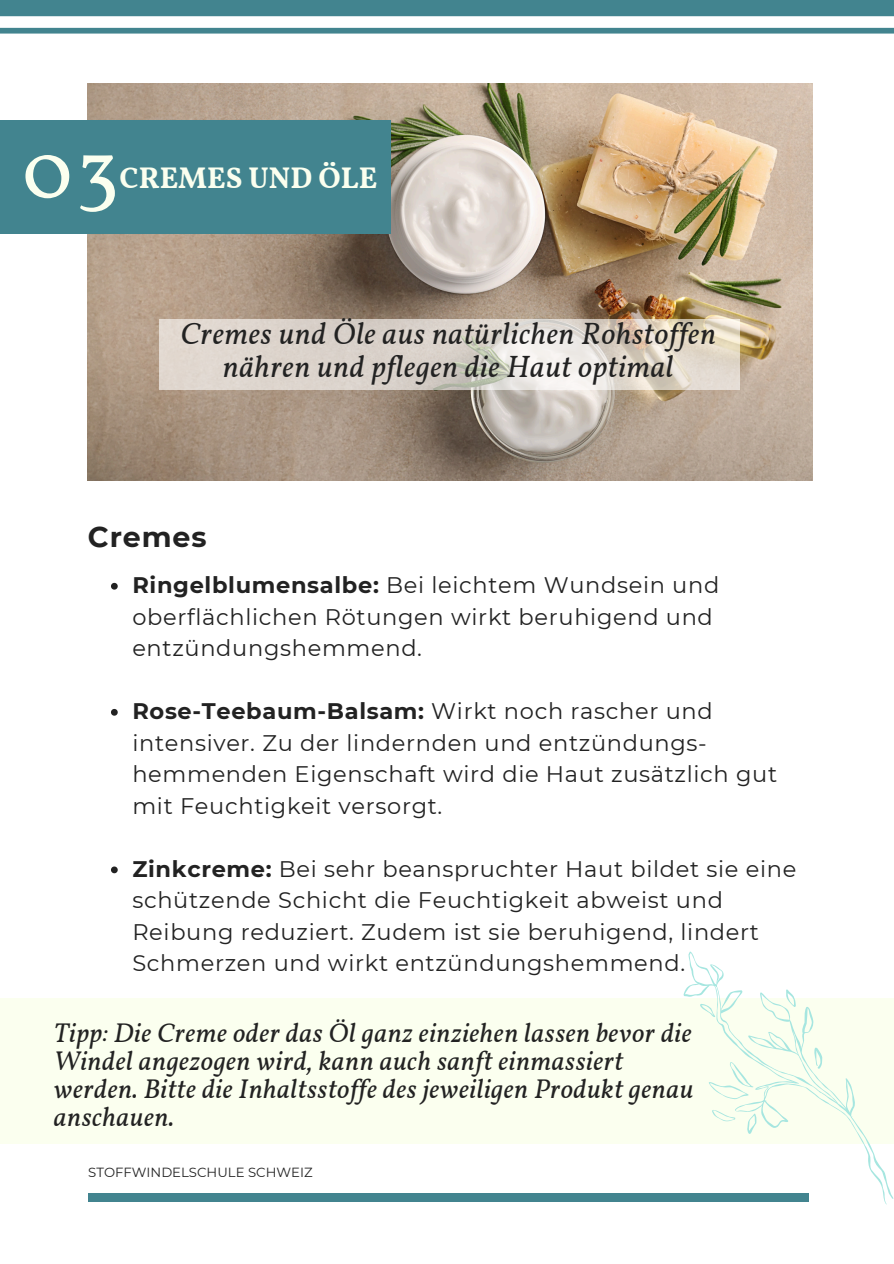
<style>
.page{position:relative;width:894px;height:1264px;background:#fff}
.page>*{position:absolute;margin:0;border:0;box-sizing:border-box;transform-origin:0 0}
.t1{font:84px "Vollkorn";color:#fbffef}
.t2{font:italic 30.75px/32.7px "Vollkorn";letter-spacing:.02em;color:#222;text-align:center}
.t3{font:700 29.85px "Vollkorn";color:#fbffef}
.t4{font:700 28.5px "Montserrat";letter-spacing:.03em;color:#222}
.t5{font:italic 27px/28.2px "Vollkorn";letter-spacing:.02em;color:#222}
.t6{font:22.5px/31.5px "Montserrat";letter-spacing:.03em;color:#222}
.t7{font:13.2px "Montserrat";color:#222}
.s1{font-weight:700}
</style>
<div class="page">
<img style="left:88px;top:83px;width:724px;height:397px">
<div style="left:88px;top:1193px;width:720px;height:8px;background:#42848f"></div>
<svg style="left:0;top:0;width:893px;height:34px"></svg>
<div style="left:0;top:120px;width:390px;height:113px;background:#42848f"></div>
<svg style="left:111px;top:583px;width:7px;height:6px"></svg>
<svg style="left:111px;top:709px;width:7px;height:6px"></svg>
<svg style="left:111px;top:866px;width:7px;height:7px"></svg>
<div style="left:0;top:998px;width:893px;height:145px;background:#fbffef"></div>
<svg style="left:159px;top:319px;width:580px;height:71px;background:#ded6cd"></svg>
<svg style="left:682px;top:951px;width:211px;height:253px"></svg>
<svg style="left:699px;top:1002px;width:17px;height:16px"></svg>
<svg style="left:813px;top:1044px;width:9px;height:24px"></svg>
<svg style="left:785px;top:989px;width:11px;height:18px"></svg>
<svg style="left:746px;top:1113px;width:10px;height:20px"></svg>
<svg style="left:711px;top:1109px;width:24px;height:12px"></svg>
<svg style="left:707px;top:1061px;width:46px;height:38px"></svg>
<p class="t1" style="left:22px;top:117px;width:98px">03</p>
<h2 class="t3" style="left:119px;top:159px;width:259px">CREMES UND ÖLE</h2>
<p class="t2" style="left:180px;top:320px;width:537px">Cremes und Öle aus natürlichen Rohstoffen nähren und pflegen die Haut optimal</p>
<p class="t4" style="left:88px;top:520px;width:120px">Cremes</p>
<h1 class="t6" style="left:132px;top:569px;width:588px"><span class="s1">Ringelblumensalbe:</span> Bei leichtem Wundsein und oberflächlichen Rötungen wirkt beruhigend und entzündungshemmend.</h1>
<h3 class="t6" style="left:132px;top:695px;width:646px"><span class="s1">Rose-Teebaum-Balsam:</span> Wirkt noch rascher und intensiver. Zu der lindernden und entzündungs&shy;hemmenden Eigenschaft wird die Haut zusätzlich gut mit Feuchtigkeit versorgt.</h3>
<p class="t6" style="left:132px;top:852px;width:665px"><span class="s1">Zinkcreme:</span> Bei sehr beanspruchter Haut bildet sie eine schützende Schicht die Feuchtigkeit abweist und Reibung reduziert. Zudem ist sie beruhigend, lindert Schmerzen und wirkt entzündungshemmend.</p>
<p class="t5" style="left:54px;top:1020px;width:641px">Tipp: Die Creme oder das Öl ganz einziehen lassen bevor die Windel angezogen wird, kann auch sanft einmassiert werden. Bitte die Inhaltsstoffe des jeweiligen Produkt genau anschauen.</p>
<p class="t7" style="left:88px;top:1164px;width:226px">STOFFWINDELSCHULE SCHWEIZ</p>
</div>
